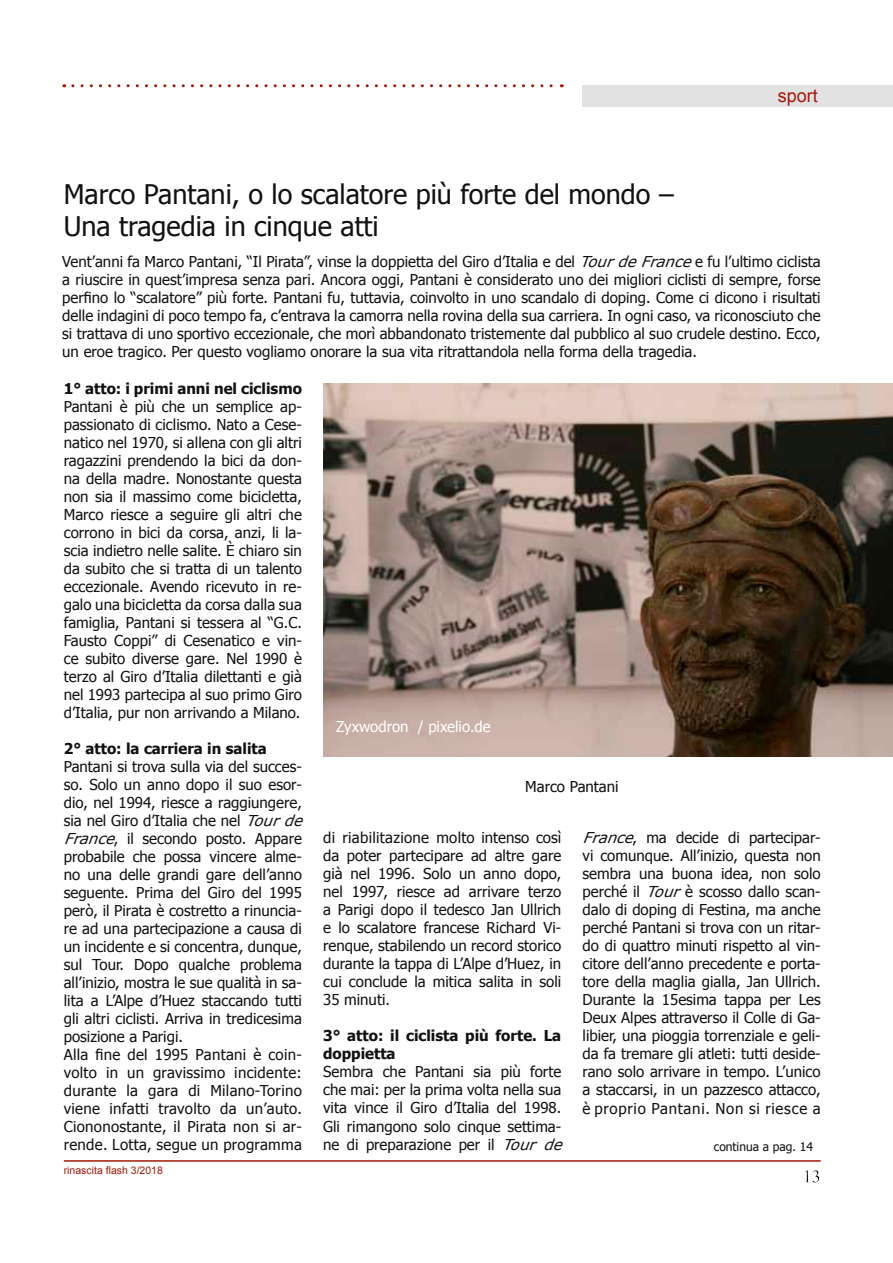
<style>
.page{position:relative;width:893px;height:1263px;background:#fff}
.page>*{position:absolute;margin:0;border:0;box-sizing:border-box;transform-origin:0 0}
.t1{font:27px/32.4px "Tahoma";color:#111}
.t2{font:18px "Arial";color:#a3190a}
.t3{font:15px/18px "Tahoma";color:#111;text-align:justify}
.t4{font:700 15px/18px "Tahoma";color:#111}
.t5{font:15px "Tahoma";color:#fff}
.t6{font:12px "Tahoma";color:#111}
.t7{font:10.5px "Arial";color:#a3190a}
.s1{font-family:"Verdana";font-style:italic}
</style>
<div class="page">
<div style="left:799px;top:1164px;width:31px;height:24px;background:#111;opacity:.75"></div>
<div style="left:583px;top:85px;width:310px;height:21px;background:#e2e2e3"></div>
<svg style="left:73px;top:84px;width:489px;height:3px"></svg>
<hr style="left:64px;top:1160px;width:757px;height:2px;background:#a3190a">
<img style="left:323px;top:384px;width:570px;height:373px">
<p class="t2" style="left:778px;top:84px;width:42px">sport</p>
<h1 class="t1" style="left:64px;top:176px;width:611px">Marco Pantani, o lo scalatore più forte del mondo –<br>Una tragedia in cinque atti</h1>
<p class="t3" style="left:62px;top:251px;width:760px">Vent’anni fa Marco Pantani, “Il Pirata”, vinse la doppietta del Giro d’Italia e del <span class="s1">TourdeFrance</span>e fu l’ultimo ciclista a riuscire in quest’impresa senza pari. Ancora oggi, Pantani è considerato uno dei migliori ciclisti di sempre, forse perfino lo “scalatore” più forte. Pantani fu, tuttavia, coinvolto in uno scandalo di doping. Come ci dicono i risultati delle indagini di poco tempo fa, c’entrava la camorra nella rovina della sua carriera. In ogni caso, va riconosciuto che si trattava di uno sportivo eccezionale, che morì abbandonato tristemente dal pubblico al suo crudele destino. Ecco, un eroe tragico. Per questo vogliamo onorare la sua vita ritrattandola nella forma della tragedia.</p>
<p class="t4" style="left:64px;top:379px;width:240px">1° atto: i primi anni nel ciclismo</p>
<p class="t3" style="left:64px;top:397px;width:240px">Pantani è più che un semplice ap&shy;passionato di ciclismo. Nato a Cese&shy;natico nel 1970, si allena con gli altri ragazzini prendendo la bici da don&shy;na della madre. Nonostante questa non sia il massimo come bicicletta, Marco riesce a seguire gli altri che corrono in bici da corsa, anzi, li la&shy;scia indietro nelle salite. È chiaro sin da subito che si tratta di un talento eccezionale. Avendo ricevuto in re&shy;galo una bicicletta da corsa dalla sua famiglia, Pantani si tessera al “G.C.<br>Fausto Coppi” di Cesenatico e vin&shy;ce subito diverse gare. Nel 1990 è terzo al Giro d’Italia dilettanti e già nel 1993 partecipa al suo primo Giro d’Italia, pur non arrivando a Milano.</p>
<p class="t4" style="left:64px;top:739px;width:204px">2° atto: la carriera in salita</p>
<p class="t3" style="left:64px;top:757px;width:246px;text-align:left">Pantani si trova sulla via del succes&shy;so. Solo un anno dopo il suo esor&shy;dio, nel 1994, riesce a raggiungere, sia nel Giro d’Italia che nel <span class="s1">Tourde France</span>, il secondo posto. Appare probabile che possa vincere alme&shy;no una delle grandi gare dell’anno seguente. Prima del Giro del 1995 però, il Pirata è costretto a rinuncia&shy;re ad una partecipazione a causa di un incidente e si concentra, dunque, sul Tour. Dopo qualche problema all’inizio, mostra le sue qualità in sa&shy;lita a L’Alpe d’Huez staccando tutti gli altri ciclisti. Arriva in tredicesima posizione a Parigi.<br>Alla fine del 1995 Pantani è coin&shy;volto in un gravissimo incidente: durante la gara di Milano-Torino viene infatti travolto da un’auto.<br>Ciononostante, il Pirata non si ar&shy;rende. Lotta, segue un programma</p>
<p class="t5" style="left:336px;top:717px;width:156px">Zyxwodron / pixelio.de</p>
<p class="t3" style="left:525px;top:777px;width:95px">Marco Pantani</p>
<p class="t3" style="left:323px;top:828px;width:240px">di riabilitazione molto intenso così da poter partecipare ad altre gare già nel 1996. Solo un anno dopo, nel 1997, riesce ad arrivare terzo a Parigi dopo il tedesco Jan Ullrich e lo scalatore francese Richard Vi&shy;renque, stabilendo un record storico durante la tappa di L’Alpe d’Huez, in cui conclude la mitica salita in soli 35 minuti.</p>
<p class="t4" style="left:323px;top:1026px;width:240px">3° atto: il ciclista più forte. La doppietta</p>
<p class="t3" style="left:323px;top:1062px;width:246px;text-align:left">Sembra che Pantani sia più forte che mai: per la prima volta nella sua vita vince il Giro d’Italia del 1998.<br>Gli rimangono solo cinque settima&shy;ne di preparazione per il <span class="s1">Tour de</span></p>
<p class="t3" style="left:583px;top:828px;width:240px"><span class="s1">France</span>, ma decide di partecipar&shy;vi comunque. All’inizio, questa non sembra una buona idea, non solo perché il <span class="s1">Tour</span>è scosso dallo scan&shy;dalo di doping di Festina, ma anche perché Pantani si trova con un ritar&shy;do di quattro minuti rispetto al vin&shy;citore dell’anno precedente e porta&shy;tore della maglia gialla, Jan Ullrich.<br>Durante la 15esima tappa per Les Deux Alpes attraverso il Colle di Ga&shy;libier, una pioggia torrenziale e geli&shy;da fa tremare gli atleti: tutti deside&shy;rano solo arrivare in tempo. L’unico a staccarsi, in un pazzesco attacco, è proprio Pantani. Non si riesce a</p>
<p class="t6" style="left:714px;top:1138px;width:101px">continua a pag. 14</p>
<p class="t7" style="left:64px;top:1164px;width:101px">rinascita flash 3/2018</p>
</div>
